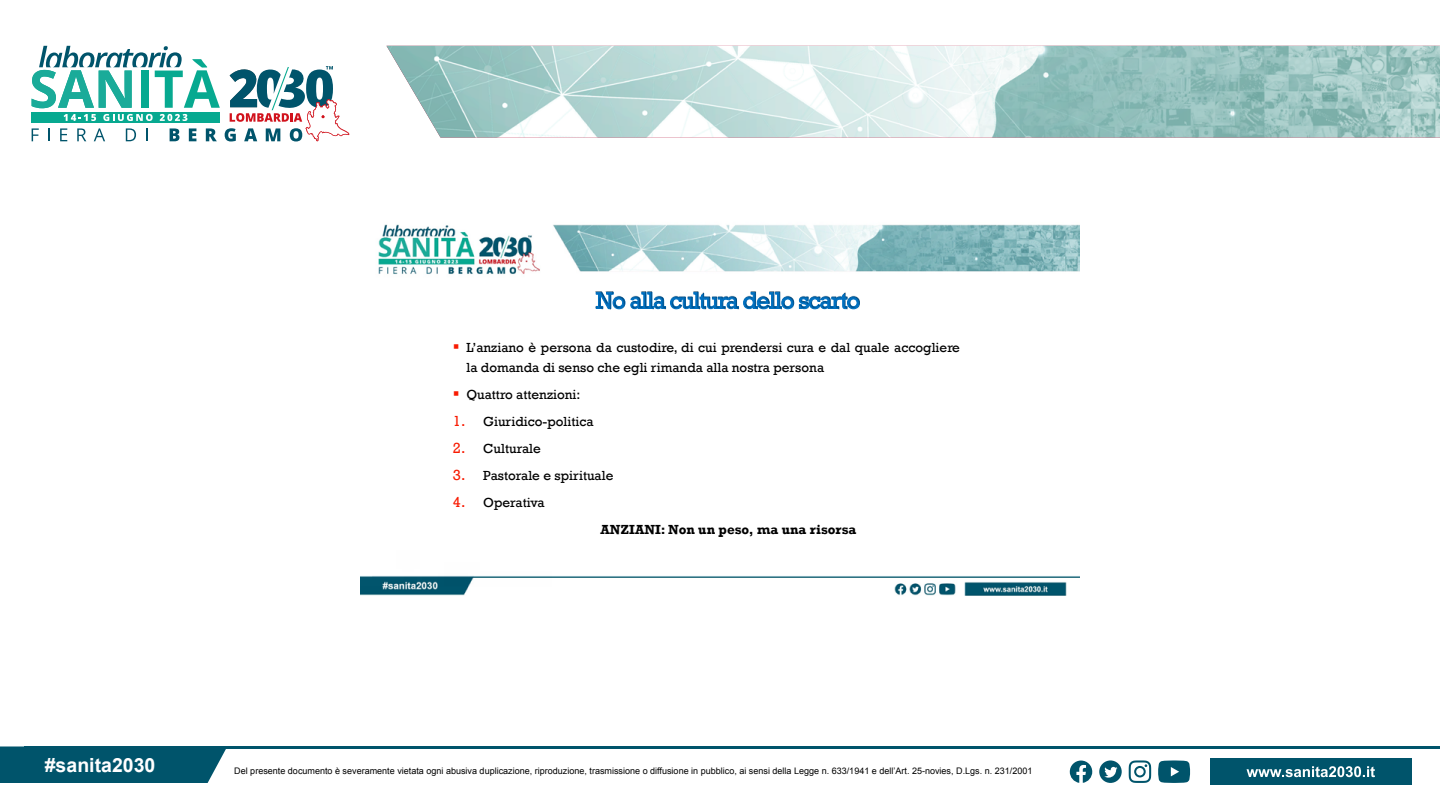
<style>
.page{position:relative;width:1440px;height:810px;background:#fff}
.page>*{position:absolute;margin:0;border:0;box-sizing:border-box;transform-origin:0 0}
.t1{font:700 19.5px "Arial";color:#fff}
.t2{font:13.5px/19.4px "Rockwell";color:#000}
.t3{font:700 13.5px "Rockwell";color:#000}
.t4{font:9px "Arial";color:#000}
.s1{color:#f81b02}
.s2{font-size:15px;color:#f81b02}
</style>
<div class="page">
<img style="left:386px;top:46px;width:1054px;height:92px">
<svg style="left:32px;top:46px;width:317px;height:95px"></svg>
<div style="left:0;top:746px;width:226px;height:37px;background:#00546b"></div>
<div style="left:1210px;top:759px;width:201px;height:26px;background:#00546b"></div>
<hr style="left:24px;top:746px;width:1416px;height:3px;background:#00546b">
<svg style="left:1247px;top:766px;width:128px;height:11px"></svg>
<svg style="left:1129px;top:760px;width:22px;height:23px"></svg>
<svg style="left:1158px;top:760px;width:32px;height:23px"></svg>
<svg style="left:1070px;top:761px;width:22px;height:22px"></svg>
<svg style="left:1099px;top:760px;width:23px;height:23px"></svg>
<img style="left:360px;top:224px;width:720px;height:372px">
<svg style="left:595px;top:291px;width:265px;height:19px"></svg>
<img style="left:596px;top:292px;width:264px;height:17px">
<p class="t2" style="left:466px;top:338px;width:495px;text-indent:-14px"><span class="s1">▪</span> L’anziano è persona da custodire, di cui prendersi cura e dal quale accogliere la domanda di senso che egli rimanda alla nostra persona</p>
<p class="t2" style="left:453px;top:384px;width:129px"><span class="s1">▪</span> Quattro attenzioni:</p>
<p class="t2" style="left:453px;top:411px;width:142px"><span class="s2">1.</span> Giuridico-politica</p>
<p class="t2" style="left:453px;top:438px;width:89px"><span class="s2">2.</span> Culturale</p>
<p class="t2" style="left:453px;top:465px;width:162px"><span class="s2">3.</span> Pastorale e spirituale</p>
<p class="t2" style="left:453px;top:492px;width:93px"><span class="s2">4.</span> Operativa</p>
<p class="t3" style="left:600px;top:521px;width:258px">ANZIANI: Non un peso, ma una risorsa</p>
<h1 class="t1" style="left:45px;top:752px;width:112px">#sanita2030</h1>
<p class="t4" style="left:234px;top:765px;width:800px">Del presente documento è severamente vietata ogni abusiva duplicazione, riproduzione, trasmissione o diffusione in pubblico, ai sensi della Legge n. 633/1941 e dell’Art. 25-novies, D.Lgs. n. 231/2001</p>
</div>
